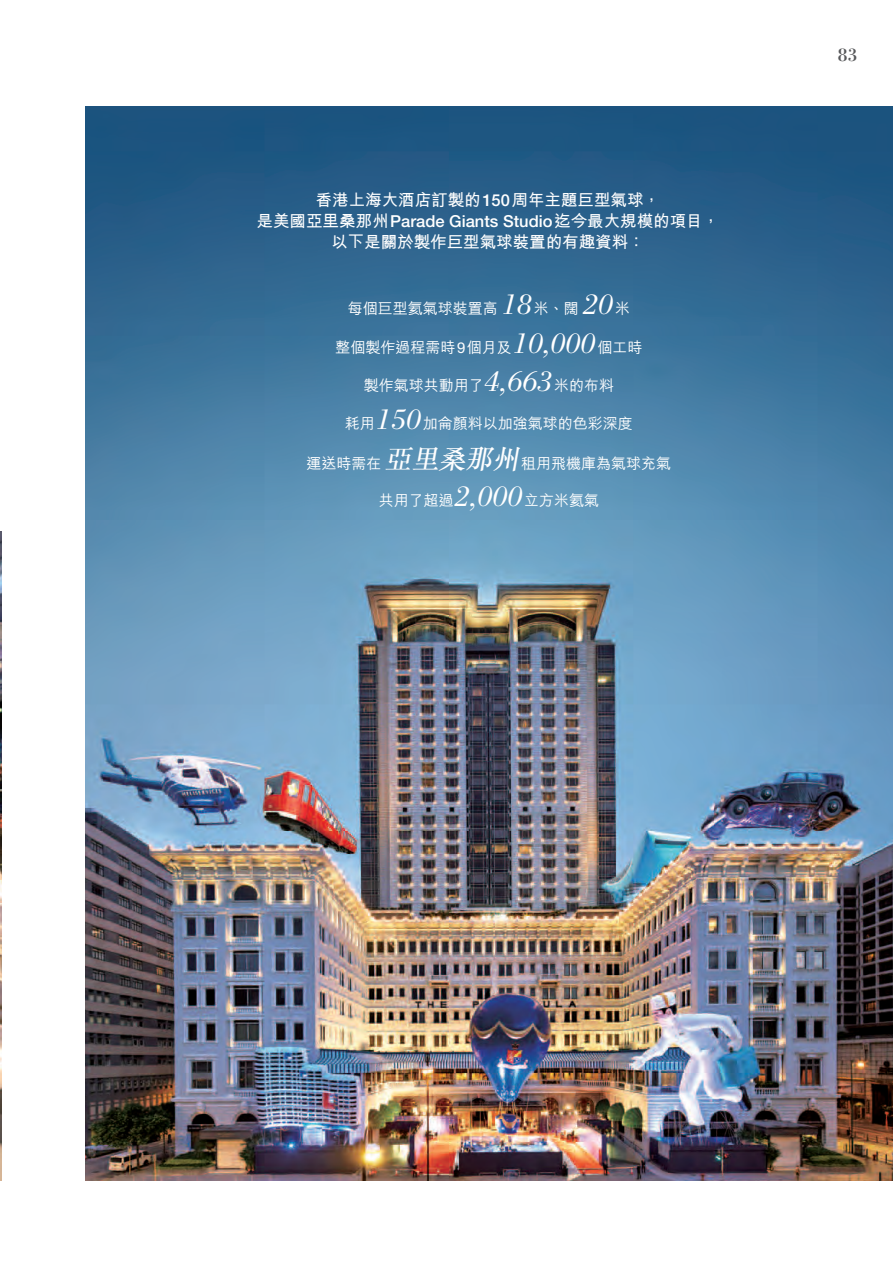
<style>
.page{position:relative;width:893px;height:1263px;background:#fff}
.page>*{position:absolute;margin:0;border:0;box-sizing:border-box;transform-origin:0 0}
.t1{font:19.5px "Bodoni";color:#57585a}
.t2{font:700 16.5px/21px "M Hei HK";color:#fff;text-align:center}
.t3{font:500 15px "M Hei HK";color:#fff}
.s1{font-family:"Helvetica Neue";font-weight:500}
.s2{font-family:"Bodoni";font-weight:400;font-style:italic;font-size:30px}
.s3{font-family:"Helvetica Neue";font-weight:400}
.s4{font-family:"M Sung HK";font-style:italic;font-size:27px}
</style>
<div class="page">
<img style="left:85px;top:106px;width:808px;height:1074px">
<img style="left:0;top:531px;width:1px;height:649px">
<p class="t2" style="left:257px;top:188px;width:464px">香港上海大酒店訂製的<span class="s1">150</span>周年主題巨型氣球，<br>是美國亞里桑那州<span class="s1">Parade Giants Studio</span>迄今最大規模的項目，以下是關於製作巨型氣球裝置的有趣資料：</p>
<p class="t3" style="left:348px;top:298px;width:284px">每個巨型氦氣球裝置高 <span class="s2">18</span>米、闊 <span class="s2">20</span>米</p>
<p class="t3" style="left:335px;top:336px;width:308px">整個製作過程需時<span class="s3">9</span>個月及<span class="s2">10,000</span>個工時</p>
<p class="t3" style="left:364px;top:374px;width:252px">製作氣球共動用了<span class="s2">4,663</span>米的布料</p>
<p class="t3" style="left:345px;top:413px;width:289px">耗用<span class="s2">150</span>加侖顏料以加強氣球的色彩深度</p>
<p class="t3" style="left:307px;top:453px;width:366px">運送時需在<span class="s4">亞里桑那州</span>租用飛機庫為氣球充氣</p>
<p class="t3" style="left:379px;top:489px;width:222px">共用了超過<span class="s2">2,000</span>立方米氦氣</p>
<h1 class="t1" style="left:838px;top:43px;width:21px">83</h1>
</div>
